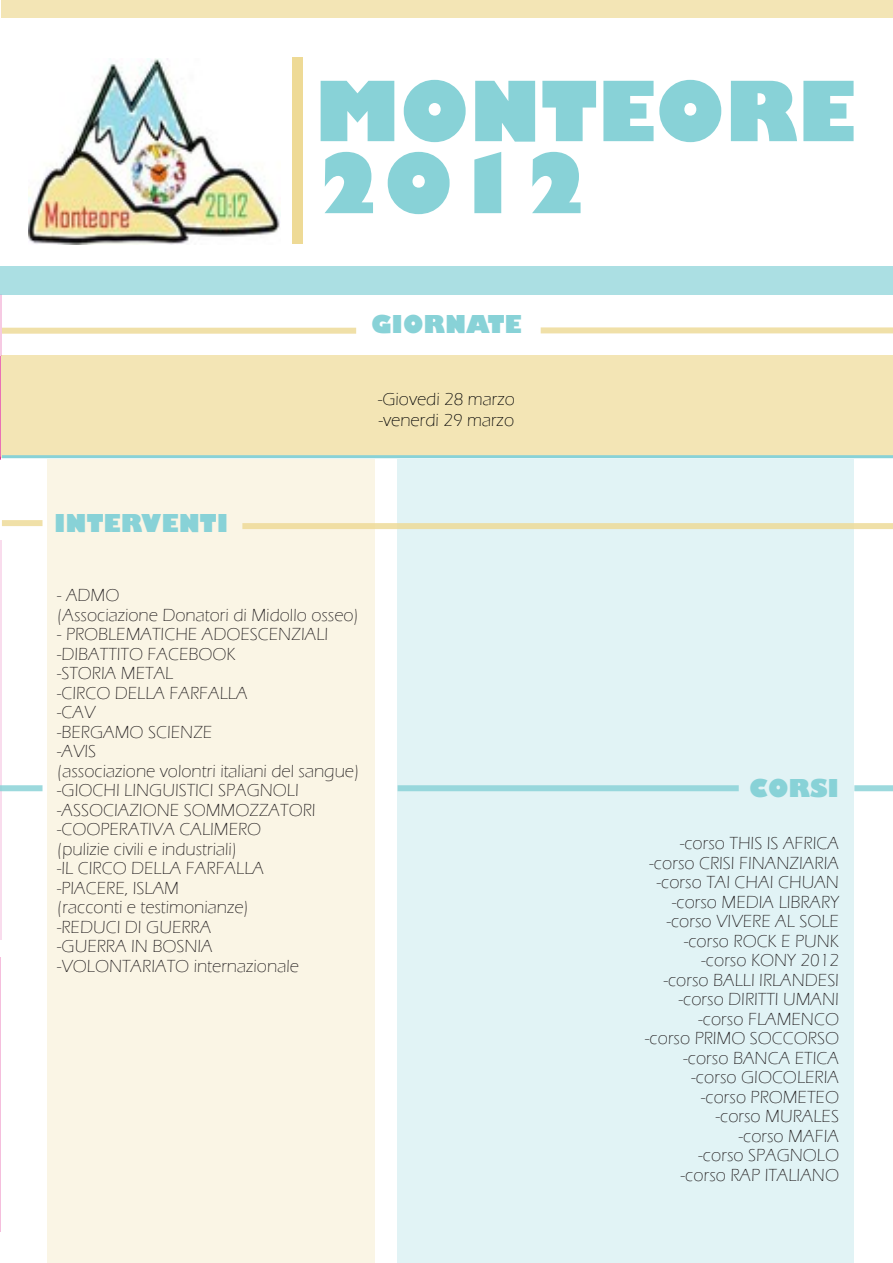
<style>
.page{position:relative;width:893px;height:1263px;background:#fff}
.page>*{position:absolute;margin:0;border:0;box-sizing:border-box;transform-origin:0 0}
.t1{font:800 81px "Gill Sans";color:#88d2d7}
.t2{font:800 24px "Gill Sans";color:#88d2d7}
.t3{font:300 18px "Eras ITC";color:#231f20}
.t4{font:300 18px "Eras ITC";color:#000001}
</style>
<div class="page">
<div style="left:398px;top:460px;width:456px;height:803px;background:#e1f3f5"></div>
<div style="left:47px;top:460px;width:327px;height:803px;background:#faf5e5"></div>
<div style="left:1px;top:356px;width:892px;height:102px;background:#f3e5b5"></div>
<hr style="left:0;top:958px;width:1px;height:274px;background:#e03495">
<hr style="left:0;top:540px;width:2px;height:400px;background:#e03495">
<hr style="left:0;top:356px;width:1px;height:102px;background:#e03495">
<hr style="left:0;top:294px;width:2px;height:62px;background:#e03495">
<img style="left:29px;top:59px;width:252px;height:185px">
<div style="left:292px;top:57px;width:11px;height:187px;background:#eeda96"></div>
<div style="left:2px;top:328px;width:354px;height:6px;background:#f0e0a8"></div>
<div style="left:541px;top:327px;width:352px;height:6px;background:#f0e0a8"></div>
<hr style="left:2px;top:455px;width:891px;height:3px;background:#88d2d7">
<div style="left:1px;top:1px;width:892px;height:17px;background:#f3e5b5"></div>
<div style="left:0;top:266px;width:893px;height:28px;background:#abdfe3"></div>
<div style="left:2px;top:520px;width:41px;height:6px;background:#f0e0a8"></div>
<div style="left:242px;top:523px;width:651px;height:6px;background:#ebdea6"></div>
<div style="left:854px;top:785px;width:39px;height:6px;background:#9cd9dd"></div>
<div style="left:398px;top:785px;width:341px;height:6px;background:#97d7dc"></div>
<div style="left:0;top:785px;width:43px;height:6px;background:#9cd9dd"></div>
<p class="t1" style="left:315px;top:61px;width:542px">MONTEORE</p>
<p class="t1" style="left:315px;top:133px;width:278px">2012</p>
<p class="t2" style="left:371px;top:309px;width:152px">GIORNATE</p>
<p class="t4" style="left:378px;top:389px;width:138px">-Giovedi 28 marzo</p>
<p class="t4" style="left:379px;top:410px;width:137px">-venerdi 29 marzo</p>
<p class="t2" style="left:54px;top:508px;width:176px">INTERVENTI</p>
<p class="t3" style="left:57px;top:585px;width:64px">- ADMO</p>
<p class="t3" style="left:57px;top:605px;width:303px">(Associazione Donatori di Midollo osseo)</p>
<p class="t3" style="left:57px;top:624px;width:273px">- PROBLEMATICHE ADOESCENZIALI</p>
<p class="t3" style="left:57px;top:644px;width:180px">-DIBATTITO FACEBOOK</p>
<p class="t3" style="left:57px;top:663px;width:118px">-STORIA METAL</p>
<p class="t3" style="left:57px;top:683px;width:192px">-CIRCO DELLA FARFALLA</p>
<p class="t3" style="left:57px;top:702px;width:40px">-CAV</p>
<p class="t3" style="left:57px;top:722px;width:157px">-BERGAMO SCIENZE</p>
<p class="t3" style="left:57px;top:741px;width:41px">-AVIS</p>
<p class="t3" style="left:57px;top:761px;width:304px">(associazione volontri italiani del sangue)</p>
<p class="t3" style="left:57px;top:780px;width:243px">-GIOCHI LINGUISTICI SPAGNOLI</p>
<p class="t3" style="left:57px;top:800px;width:260px">-ASSOCIAZIONE SOMMOZZATORI</p>
<p class="t3" style="left:57px;top:819px;width:206px">-COOPERATIVA CALIMERO</p>
<p class="t3" style="left:57px;top:839px;width:182px">(pulizie civili e industriali)</p>
<p class="t3" style="left:57px;top:858px;width:208px">-IL CIRCO DELLA FARFALLA</p>
<p class="t3" style="left:57px;top:878px;width:123px">-PIACERE, ISLAM</p>
<p class="t3" style="left:57px;top:897px;width:193px">(racconti e testimonianze)</p>
<p class="t3" style="left:57px;top:917px;width:156px">-REDUCI DI GUERRA</p>
<p class="t3" style="left:57px;top:936px;width:157px">-GUERRA IN BOSNIA</p>
<p class="t3" style="left:57px;top:956px;width:243px">-VOLONTARIATO internazionale</p>
<p class="t2" style="left:749px;top:773px;width:91px">CORSI</p>
<p class="t3" style="left:680px;top:833px;width:160px">-corso THIS IS AFRICA</p>
<p class="t3" style="left:650px;top:853px;width:191px">-corso CRISI FINANZIARIA</p>
<p class="t3" style="left:657px;top:872px;width:184px">-corso TAI CHAI CHUAN</p>
<p class="t3" style="left:672px;top:892px;width:168px">-corso MEDIA LIBRARY</p>
<p class="t3" style="left:667px;top:911px;width:174px">-corso VIVERE AL SOLE</p>
<p class="t3" style="left:684px;top:931px;width:156px">-corso ROCK E PUNK</p>
<p class="t3" style="left:702px;top:950px;width:139px">-corso KONY 2012</p>
<p class="t3" style="left:664px;top:970px;width:177px">-corso BALLI IRLANDESI</p>
<p class="t3" style="left:679px;top:989px;width:162px">-corso DIRITTI UMANI</p>
<p class="t3" style="left:698px;top:1009px;width:142px">-corso FLAMENCO</p>
<p class="t3" style="left:645px;top:1028px;width:195px">-corso PRIMO SOCCORSO</p>
<p class="t3" style="left:684px;top:1048px;width:157px">-corso BANCA ETICA</p>
<p class="t3" style="left:692px;top:1067px;width:149px">-corso GIOCOLERIA</p>
<p class="t3" style="left:701px;top:1087px;width:139px">-corso PROMETEO</p>
<p class="t3" style="left:716px;top:1106px;width:125px">-corso MURALES</p>
<p class="t3" style="left:739px;top:1126px;width:102px">-corso MAFIA</p>
<p class="t3" style="left:699px;top:1145px;width:142px">-corso SPAGNOLO</p>
<p class="t3" style="left:681px;top:1165px;width:160px">-corso RAP ITALIANO</p>
</div>
